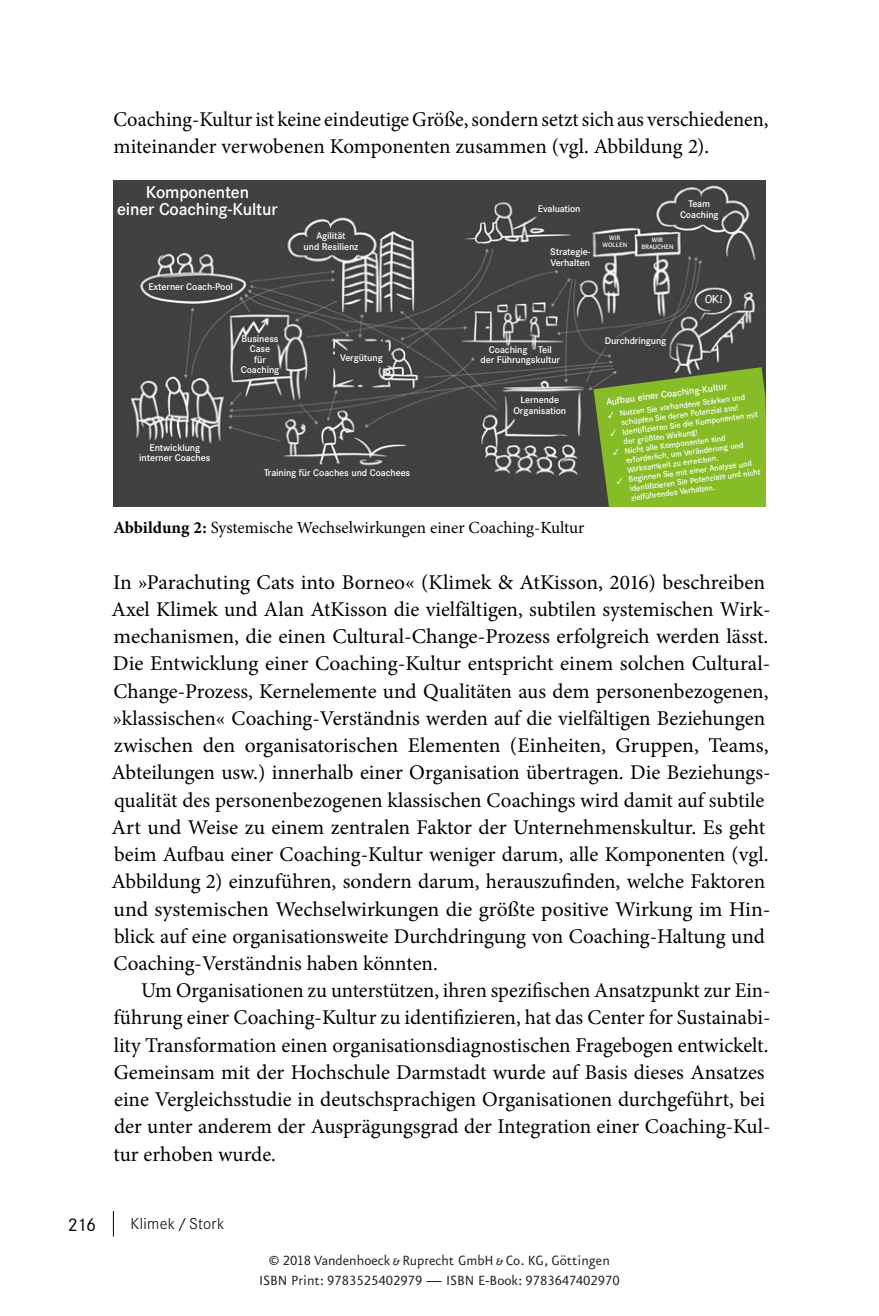
<style>
.page{position:relative;width:879px;height:1316px;background:#fff}
.page>*{position:absolute;margin:0;border:0;box-sizing:border-box;transform-origin:0 0}
._20_Text_ohne_Einzug{font:21px/27.2px "Minion Pro";color:#000}
._21_Text_mit_Einzug{font:21px/27.2px "Minion Pro";color:#000}
.t1{font:18px "Corporate S";color:#000}
.t2{font:17px "Minion Pro";color:#000}
.t3{font:500 16.8px/16.8px "Corporate S";letter-spacing:-.01em;color:#fff;text-align:center}
.t4{font:16px/20px "VR Eureka Sans";color:#231f20;text-align:center}
.t5{font:300 15.6px "Corporate S";letter-spacing:.02em;color:#000}
.t6{font:500 9.4px/10.6px "Corporate S";letter-spacing:-.01em;color:#fff;text-align:center}
.t7{font:700 9.4px "Noteworthy";color:#fff}
.t8{font:500 8px/9.4px "Corporate S";color:#fff}
.t9{font:500 6.4px/7.4px "Corporate S";color:#fff;text-align:center}
.s1{font-weight:700}
</style>
<div class="page">
<svg style="left:113px;top:1211px;width:1px;height:25px"></svg>
<img style="left:113px;top:180px;width:652px;height:327px">
<svg style="left:593px;top:367px;width:172px;height:140px"></svg>
<p class="_20_Text_ohne_Einzug" style="left:113px;top:106px;width:656px">Coaching-Kultur ist keine eindeutige Größe, sondern setzt sich aus verschiedenen, miteinander verwobenen Komponenten zusammen (vgl. Abbildung 2).</p>
<p class="t3" style="left:117px;top:184px;width:162px">Komponenten<br>einer Coaching-Kultur</p>
<p class="t6" style="left:148px;top:281px;width:86px">Externer Coach-Pool</p>
<p class="t6" style="left:241px;top:333px;width:40px">Business<br>Case<br>für<br>Coaching</p>
<p class="t6" style="left:304px;top:231px;width:56px">Agilität<br>und Resilienz</p>
<p class="t6" style="left:340px;top:352px;width:44px">Vergütung</p>
<p class="t6" style="left:139px;top:442px;width:73px">Entwicklung interner Coaches</p>
<p class="t6" style="left:264px;top:467px;width:148px">Training für Coaches und Coachees</p>
<p class="t6" style="left:538px;top:204px;width:44px">Evaluation</p>
<p class="t6" style="left:550px;top:247px;width:42px;text-align:left">Strategie-<br>Verhalten</p>
<p class="t6" style="left:680px;top:198px;width:40px">Team<br>Coaching</p>
<p class="t9" style="left:602px;top:234px;width:26px">WIR<br>WOLLEN</p>
<p class="t9" style="left:641px;top:236px;width:34px">WIR<br>BRAUCHEN</p>
<p class="t7" style="left:705px;top:291px;width:19px">OK!</p>
<p class="t6" style="left:480px;top:344px;width:81px">Coaching Teil<br>der Führungskultur</p>
<p class="t6" style="left:513px;top:395px;width:54px">Lernende<br>Organisation</p>
<p class="t6" style="left:605px;top:336px;width:63px">Durchdringung</p>
<p class="t6" style="left:605px;top:397px;width:123px;rotate:-8deg">Aufbau einer Coaching-Kultur</p>
<p class="t8" style="left:607px;top:411px;width:140px;text-align:center;rotate:-8deg">✓ Nutzen Sie vorhandene Stärken und schöpfen Sie deren Potenzial aus!</p>
<p class="t8" style="left:622px;top:428px;width:138px;text-indent:-12px;rotate:-8deg">✓ Identifi zieren Sie die Komponenten mit der größten Wirkung!</p>
<p class="t8" style="left:624px;top:447px;width:120px;text-indent:-12px;rotate:-8deg">✓ Nicht alle Komponenten sind erforderlich, um Veränderung und<br>Wirksamkeit zu erreichen.</p>
<p class="t8" style="left:628px;top:475px;width:133px;text-indent:-12px;rotate:-8deg">✓ Beginnen Sie mit einer Analyse und identifi zieren Sie Potenziale und nicht zielführendes Verhalten.</p>
<p class="t2" style="left:113px;top:516px;width:473px"><span class="s1">Abbildung 2:</span> Systemische Wechselwirkungen einer Coaching-Kultur</p>
<p class="_20_Text_ohne_Einzug" style="left:112px;top:568px;width:660px">In »Parachuting Cats into Borneo« (Klimek &amp; AtKisson, 2016) beschreiben Axel Klimek und Alan AtKisson die vielfältigen, subtilen systemischen Wirk&shy;mechanismen, die einen Cultural-Change-Prozess erfolgreich werden lässt.<br>Die Entwicklung einer Coaching-Kultur entspricht einem solchen Cultural-Change-Prozess, Kernelemente und Qualitäten aus dem personenbezogenen, »klassischen« Coaching-Verständnis werden auf die vielfältigen Beziehungen zwischen den organisatorischen Elementen (Einheiten, Gruppen, Teams, Abteilungen usw.) innerhalb einer Organisation übertragen. Die Beziehungs&shy;qualität des personenbezogenen klassischen Coachings wird damit auf subtile Art und Weise zu einem zentralen Faktor der Unternehmenskultur. Es geht beim Aufbau einer Coaching-Kultur weniger darum, alle Komponenten (vgl.<br>Abbildung 2) einzuführen, sondern darum, herauszufinden, welche Faktoren und systemischen Wechselwirkungen die größte positive Wirkung im Hin&shy;blick auf eine organisationsweite Durchdringung von Coaching-Haltung und Coaching-Verständnis haben könnten.</p>
<p class="_21_Text_mit_Einzug" style="left:114px;top:976px;width:658px;text-indent:27px">Um Organisationen zu unterstützen, ihren spezifischen Ansatzpunkt zur Ein&shy;führung einer Coaching-Kultur zu identifizieren, hat das Center for Sustainabi&shy;lity Transformation einen organisationsdiagnostischen Fragebogen entwickelt.<br>Gemeinsam mit der Hochschule Darmstadt wurde auf Basis dieses Ansatzes eine Vergleichsstudie in deutschsprachigen Organisationen durchgeführt, bei der unter anderem der Ausprägungsgrad der Integration einer Coaching-Kul&shy;tur erhoben wurde.</p>
<p class="t1" style="left:68px;top:1213px;width:30px">216</p>
<p class="t5" style="left:130px;top:1214px;width:96px">Klimek/Stork</p>
<p class="t4" style="left:259px;top:1250px;width:362px">© 2018 Vandenhoeck &amp; Ruprecht GmbH &amp; Co. KG, Göttingen<br>ISBN Print: 9783525402979 — ISBN E-Book: 9783647402970</p>
</div>
